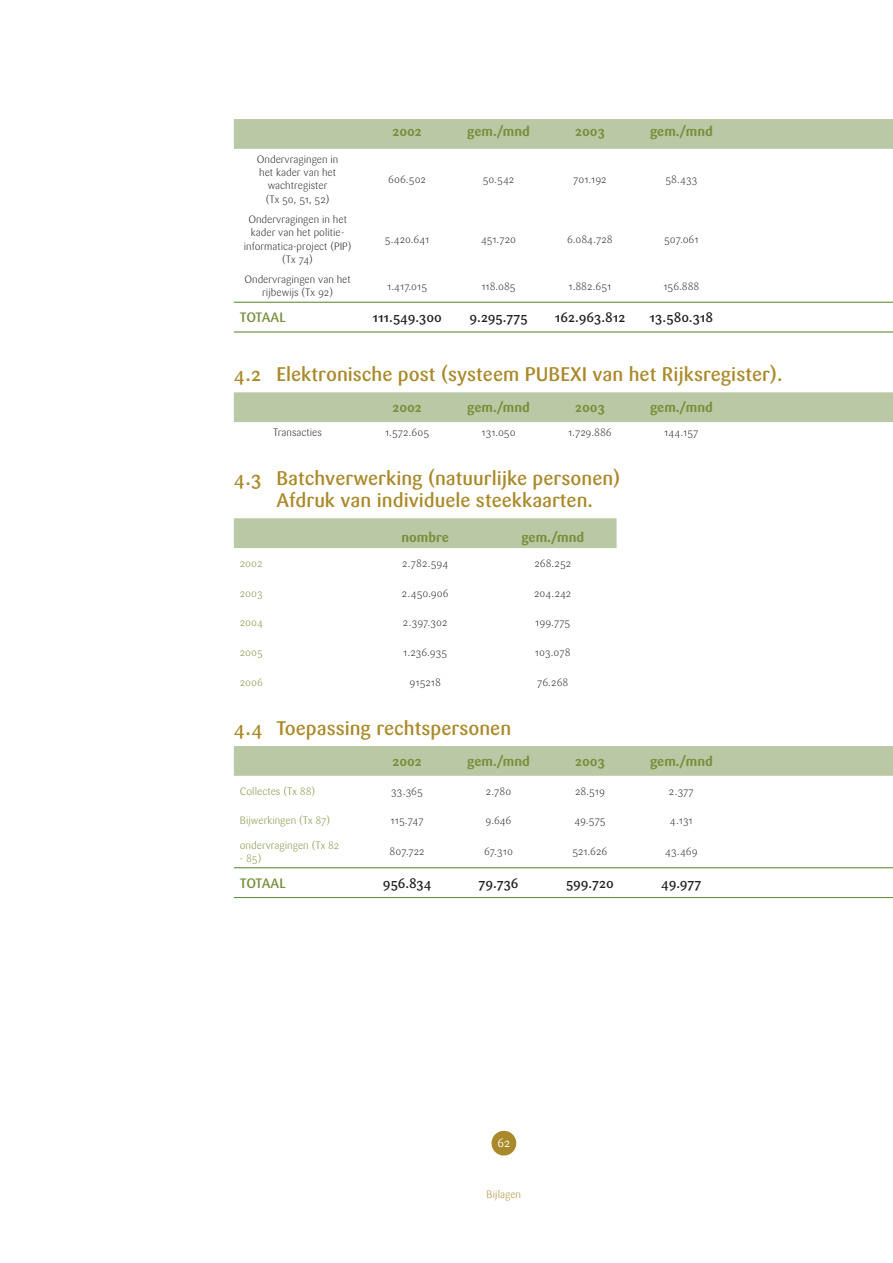
<style>
.page{position:relative;width:893px;height:1263px;background:#fff}
.page>*{position:absolute;margin:0;border:0;box-sizing:border-box;transform-origin:0 0}
.t1{font:500 19.5px/22.5px "Sari";color:#aa892a}
.t2{font:700 13.5px "Sari";color:#77903b}
.t3{font:500 13.5px "Sari";letter-spacing:-.005em;color:#231f20}
.t4{font:500 13.5px "Sari";letter-spacing:-.03em;color:#77903b}
.t5{font:12px "Sari";color:#fff}
.t6{font:300 10.5px/13.4px "Sari";color:#231f20;text-align:center}
.t7{font:300 10.5px "Sari";color:#77903b}
.t8{font:300 10.5px "Sari";color:#aa892a}
</style>
<div class="page">
<div style="left:491px;top:1131px;width:25px;height:24px;background:#aa892a;border-radius:50%"></div>
<div style="left:234px;top:119px;width:659px;height:30px;background:#bac9a5"></div>
<hr style="left:234px;top:302px;width:659px;height:1px;background:#629141">
<hr style="left:234px;top:331px;width:659px;height:2px;background:#629141">
<div style="left:234px;top:392px;width:659px;height:30px;background:#bac9a5"></div>
<div style="left:234px;top:518px;width:383px;height:30px;background:#bac9a5"></div>
<div style="left:234px;top:746px;width:659px;height:30px;background:#bac9a5"></div>
<hr style="left:234px;top:867px;width:659px;height:1px;background:#629141">
<hr style="left:234px;top:897px;width:659px;height:1px;background:#629141">
<p class="t6" style="left:257px;top:152px;width:83px">Ondervragingen in het kader van het wachtregister<br>(Tx 50, 51, 52)</p>
<p class="t6" style="left:244px;top:213px;width:109px">Ondervragingen in het kader van het politie&shy;informatica-project (PIP) (Tx 74)</p>
<p class="t2" style="left:393px;top:123px;width:31px">2002</p>
<p class="t2" style="left:467px;top:123px;width:64px">gem./mnd</p>
<p class="t2" style="left:575px;top:123px;width:31px">2003</p>
<p class="t2" style="left:650px;top:123px;width:64px">gem./mnd</p>
<p class="t6" style="left:388px;top:173px;width:39px">606.502</p>
<p class="t6" style="left:483px;top:173px;width:33px">50.542</p>
<p class="t6" style="left:573px;top:173px;width:35px">701.192</p>
<p class="t6" style="left:665px;top:173px;width:33px">58.433</p>
<p class="t6" style="left:385px;top:233px;width:46px">5.420.641</p>
<p class="t6" style="left:481px;top:233px;width:36px">451.720</p>
<p class="t6" style="left:567px;top:233px;width:47px">6.084.728</p>
<p class="t6" style="left:664px;top:233px;width:36px">507.061</p>
<p class="t6" style="left:244px;top:273px;width:108px">Ondervragingen van het rijbewijs (Tx 92)</p>
<p class="t6" style="left:387px;top:279px;width:42px">1.417.015</p>
<p class="t6" style="left:481px;top:279px;width:36px">118.085</p>
<p class="t6" style="left:569px;top:279px;width:44px">1.882.651</p>
<p class="t6" style="left:663px;top:279px;width:38px">156.888</p>
<p class="t4" style="left:240px;top:309px;width:47px">TOTAAL</p>
<p class="t3" style="left:372px;top:309px;width:71px">111.549.300</p>
<p class="t3" style="left:469px;top:309px;width:60px">9.295.775</p>
<p class="t3" style="left:555px;top:309px;width:72px">162.963.812</p>
<p class="t3" style="left:649px;top:309px;width:65px">13.580.318</p>
<h1 class="t1" style="left:234px;top:363px;width:550px">4.2 Elektronische post (systeem PUBEXI van het Rijksregister).</h1>
<p class="t2" style="left:393px;top:399px;width:31px">2002</p>
<p class="t2" style="left:467px;top:399px;width:64px">gem./mnd</p>
<p class="t2" style="left:575px;top:399px;width:31px">2003</p>
<p class="t2" style="left:650px;top:399px;width:64px">gem./mnd</p>
<p class="t6" style="left:273px;top:426px;width:50px">Transacties</p>
<p class="t6" style="left:385px;top:426px;width:46px">1.572.605</p>
<p class="t6" style="left:481px;top:426px;width:36px">131.050</p>
<p class="t6" style="left:568px;top:426px;width:45px">1.729.886</p>
<p class="t6" style="left:664px;top:426px;width:36px">144.157</p>
<h1 class="t1" style="left:276px;top:467px;width:345px;text-indent:-43px">4.3 Batchverwerking (natuurlijke personen)<br>Afdruk van individuele steekkaarten.</h1>
<p class="t2" style="left:401px;top:529px;width:49px">nombre</p>
<p class="t2" style="left:521px;top:529px;width:64px">gem./mnd</p>
<p class="t7" style="left:240px;top:557px;width:24px">2002</p>
<p class="t6" style="left:402px;top:557px;width:48px">2.782.594</p>
<p class="t6" style="left:534px;top:557px;width:38px">268.252</p>
<p class="t7" style="left:240px;top:587px;width:24px">2003</p>
<p class="t6" style="left:402px;top:586px;width:48px">2.450.906</p>
<p class="t6" style="left:534px;top:586px;width:39px">204.242</p>
<p class="t7" style="left:240px;top:617px;width:25px">2004</p>
<p class="t6" style="left:403px;top:616px;width:46px">2.397.302</p>
<p class="t6" style="left:535px;top:616px;width:37px">199.775</p>
<p class="t7" style="left:240px;top:646px;width:25px">2005</p>
<p class="t6" style="left:403px;top:646px;width:45px">1.236.935</p>
<p class="t6" style="left:535px;top:646px;width:37px">103.078</p>
<p class="t7" style="left:240px;top:676px;width:25px">2006</p>
<p class="t6" style="left:409px;top:676px;width:33px">915218</p>
<p class="t6" style="left:537px;top:676px;width:33px">76.268</p>
<h1 class="t1" style="left:234px;top:717px;width:279px">4.4 Toepassing rechtspersonen</h1>
<p class="t2" style="left:393px;top:753px;width:31px">2002</p>
<p class="t2" style="left:467px;top:753px;width:64px">gem./mnd</p>
<p class="t2" style="left:575px;top:753px;width:31px">2003</p>
<p class="t2" style="left:650px;top:753px;width:64px">gem./mnd</p>
<p class="t7" style="left:240px;top:785px;width:77px">Collectes (Tx 88)</p>
<p class="t6" style="left:391px;top:784px;width:33px">33.365</p>
<p class="t6" style="left:486px;top:784px;width:27px">2.780</p>
<p class="t6" style="left:575px;top:784px;width:31px">28.519</p>
<p class="t6" style="left:669px;top:784px;width:26px">2.377</p>
<p class="t7" style="left:240px;top:815px;width:92px">Bijwerkingen (Tx 87)</p>
<p class="t6" style="left:391px;top:814px;width:35px">115.747</p>
<p class="t6" style="left:486px;top:814px;width:27px">9.646</p>
<p class="t6" style="left:574px;top:814px;width:33px">49.575</p>
<p class="t6" style="left:670px;top:814px;width:24px">4.131</p>
<p class="t7" style="left:240px;top:839px;width:101px">ondervragingen (Tx 82</p>
<p class="t7" style="left:240px;top:852px;width:23px">- 85)</p>
<p class="t6" style="left:390px;top:845px;width:37px">807.722</p>
<p class="t6" style="left:484px;top:845px;width:30px">67.310</p>
<p class="t6" style="left:572px;top:845px;width:37px">521.626</p>
<p class="t6" style="left:665px;top:845px;width:34px">43.469</p>
<p class="t4" style="left:240px;top:875px;width:47px">TOTAAL</p>
<p class="t3" style="left:383px;top:875px;width:50px">956.834</p>
<p class="t3" style="left:479px;top:875px;width:42px">79.736</p>
<p class="t3" style="left:566px;top:875px;width:49px">599.720</p>
<p class="t3" style="left:661px;top:875px;width:42px">49.977</p>
<p class="t5" style="left:497px;top:1135px;width:14px">62</p>
<p class="t8" style="left:487px;top:1188px;width:36px">Bijlagen</p>
</div>
